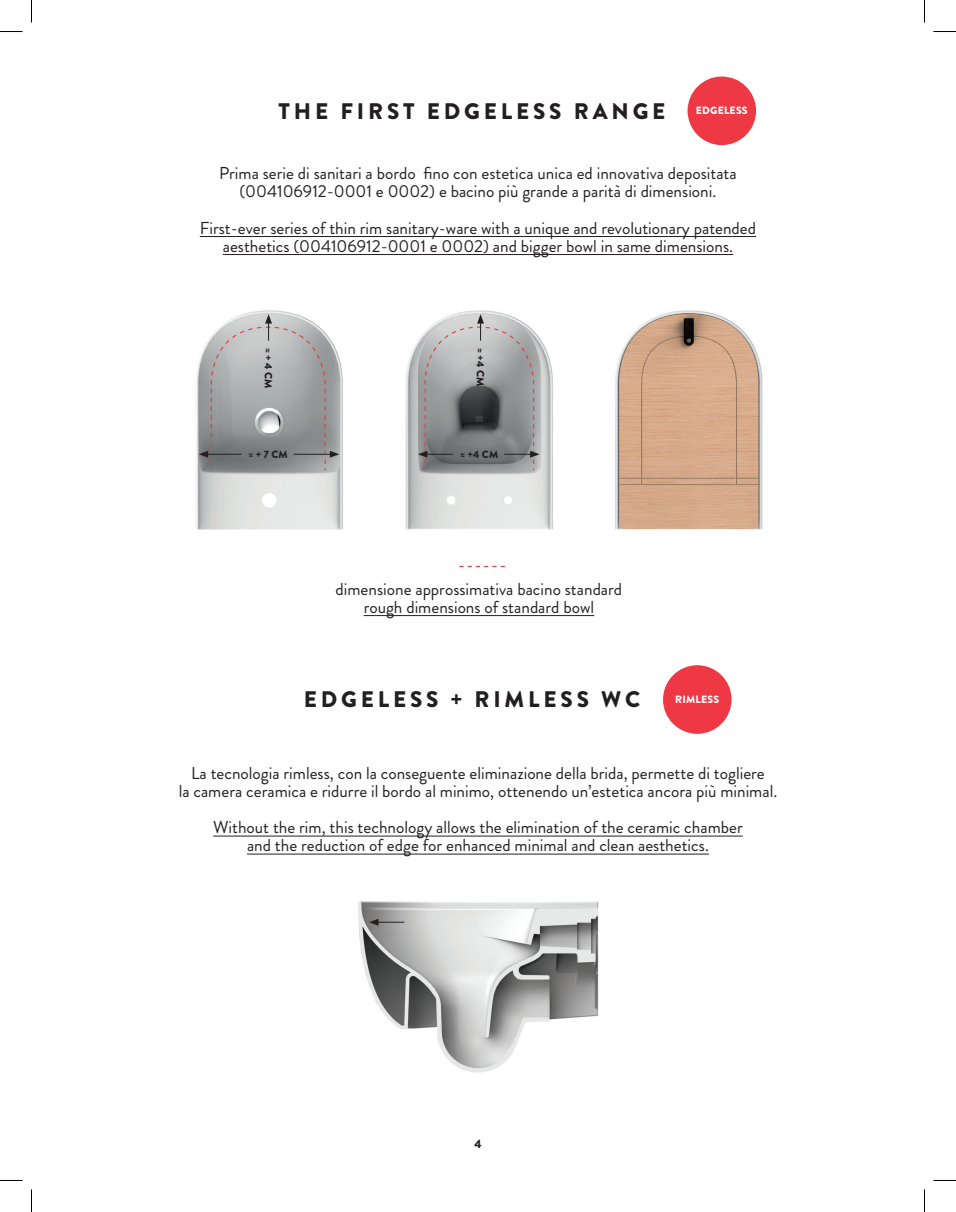
<style>
.page{position:relative;width:956px;height:1212px;background:#fff}
.page>*{position:absolute;margin:0;border:0;box-sizing:border-box;transform-origin:0 0}
.t1{font:900 22.5px "Brandon Grotesque";letter-spacing:.17em;color:#231f20}
.t2{font:17.25px/18px "Brandon Grotesque";color:#231f20;text-align:center}
.t3{font:900 12px "Brandon Grotesque";color:#231f20}
.t4{font:900 10.5px "Brandon Grotesque";letter-spacing:.02em;color:#231f20}
.t5{font:900 10.5px "Brandon Grotesque";letter-spacing:.02em;color:#fff}
</style>
<div class="page">
<img style="left:196px;top:310px;width:567px;height:220px">
<hr style="left:200px;top:236px;width:556px;height:1px;background:#231f20">
<hr style="left:223px;top:254px;width:510px;height:1px;background:#231f20">
<hr style="left:213px;top:835px;width:530px;height:1px;background:#231f20">
<hr style="left:247px;top:853px;width:462px;height:1px;background:#231f20">
<hr style="left:364px;top:615px;width:230px;height:1px;background:#231f20">
<svg style="left:459px;top:565px;width:46px;height:2px"></svg>
<svg style="left:418px;top:314px;width:122px;height:157px;background:#979899"></svg>
<svg style="left:199px;top:314px;width:140px;height:157px;background:#a7a8a9"></svg>
<img style="left:358px;top:901px;width:241px;height:172px">
<svg style="left:369px;top:918px;width:35px;height:7px"></svg>
<div style="left:687px;top:76px;width:69px;height:69px;background:#ee3844;border-radius:50%"></div>
<div style="left:663px;top:665px;width:69px;height:68px;background:#ee3844;border-radius:50%"></div>
<svg style="left:0;top:31px;width:22px;height:1px"></svg>
<svg style="left:933px;top:31px;width:23px;height:1px"></svg>
<svg style="left:31px;top:0;width:1px;height:22px"></svg>
<svg style="left:31px;top:1189px;width:1px;height:22px"></svg>
<svg style="left:924px;top:0;width:1px;height:22px"></svg>
<svg style="left:924px;top:1189px;width:1px;height:22px"></svg>
<h1 class="t1" style="left:278px;top:95px;width:388px">THE FIRST EDGELESS RANGE</h1>
<p class="t5" style="left:696px;top:103px;width:53px">EDGELESS</p>
<p class="t2" style="left:219px;top:165px;width:519px">Prima serie di sanitari a bordo fino con estetica unica ed innovativa depositata (004106912-0001 e 0002) e bacino più grande a parità di dimensioni.</p>
<p class="t2" style="left:200px;top:219px;width:558px">First-ever series of thin rim sanitary-ware with a unique and revolutionary patended aesthetics (004106912-0001 e 0002) and bigger bowl in same dimensions.</p>
<p class="t4" style="left:276px;top:348px;width:42px;rotate:90deg">≈ + 4 CM</p>
<p class="t4" style="left:249px;top:447px;width:41px">≈ + 7 CM</p>
<p class="t4" style="left:488px;top:348px;width:40px;rotate:90deg">≈ +4 CM</p>
<p class="t4" style="left:460px;top:447px;width:40px">≈ +4 CM</p>
<p class="t2" style="left:336px;top:579px;width:288px">dimensione approssimativa bacino standard rough dimensions of standard bowl</p>
<h1 class="t1" style="left:304px;top:683px;width:338px">EDGELESS + RIMLESS WC</h1>
<p class="t5" style="left:675px;top:692px;width:46px">RIMLESS</p>
<p class="t2" style="left:179px;top:764px;width:600px">La tecnologia rimless, con la conseguente eliminazione della brida, permette di togliere<br>la camera ceramica e ridurre il bordo al minimo, ottenendo un’estetica ancora più minimal.</p>
<p class="t2" style="left:213px;top:818px;width:531px">Without the rim, this technology allows the elimination of the ceramic chamber and the reduction of edge for enhanced minimal and clean aesthetics.</p>
<p class="t3" style="left:474px;top:1135px;width:9px">4</p>
</div>
